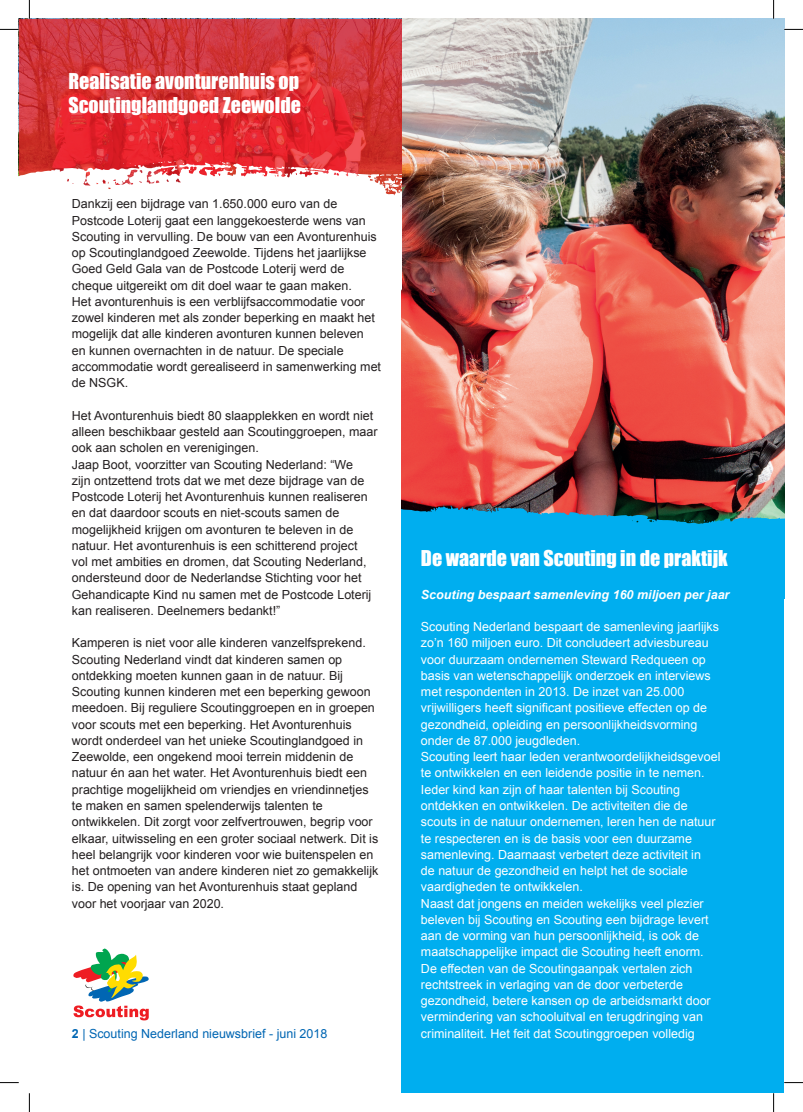
<style>
.page{position:relative;width:803px;height:1112px;background:#fff}
.page>*{position:absolute;margin:0;border:0;box-sizing:border-box;transform-origin:0 0}
.t1{font:20px/24px "Impact";color:#fff}
.t2{font:12.5px/16.2px "Arial";color:#231f20}
.t3{font:12.5px/16.2px "Arial";color:#fff}
.t4{font:italic 700 12.5px "Arial";color:#fff}
.t5{font:12.5px "Arial";color:#0166b3}
.s1{font-weight:700}
</style>
<div class="page">
<div style="left:401px;top:582px;width:383px;height:510px;background:#00aeef"></div>
<img style="left:401px;top:19px;width:383px;height:482px">
<svg style="left:19px;top:19px;width:382px;height:144px;background:#d73036"></svg>
<svg style="left:73px;top:948px;width:76px;height:72px"></svg>
<svg style="left:190px;top:160px;width:8px;height:3px"></svg>
<svg style="left:19px;top:163px;width:382px;height:44px"></svg>
<svg style="left:248px;top:164px;width:14px;height:7px"></svg>
<svg style="left:211px;top:162px;width:21px;height:8px"></svg>
<svg style="left:309px;top:167px;width:18px;height:4px"></svg>
<svg style="left:153px;top:159px;width:31px;height:12px"></svg>
<svg style="left:273px;top:166px;width:17px;height:5px"></svg>
<svg style="left:380px;top:173px;width:22px;height:19px"></svg>
<svg style="left:401px;top:501px;width:383px;height:81px;background:#119cd0"></svg>
<svg style="left:0;top:29px;width:19px;height:1px"></svg>
<svg style="left:784px;top:29px;width:19px;height:1px"></svg>
<svg style="left:0;top:1082px;width:19px;height:1px"></svg>
<svg style="left:784px;top:1082px;width:19px;height:1px"></svg>
<svg style="left:29px;top:0;width:1px;height:19px"></svg>
<svg style="left:29px;top:1093px;width:1px;height:18px"></svg>
<svg style="left:773px;top:0;width:1px;height:19px"></svg>
<svg style="left:773px;top:1092px;width:1px;height:19px"></svg>
<h1 class="t1" style="left:68px;top:68px;width:234px">Realisatie avonturenhuis op<br>Scoutinglandgoed Zeewolde</h1>
<p class="t2" style="left:72px;top:196px;width:311px">Dankzij een bijdrage van 1.650.000 euro van de Postcode Loterij gaat een langgekoesterde wens van Scouting in vervulling. De bouw van een Avonturenhuis op Scoutinglandgoed Zeewolde. Tijdens het jaarlijkse Goed Geld Gala van de Postcode Loterij werd de cheque uitgereikt om dit doel waar te gaan maken.<br>Het avonturenhuis is een verblijfsaccommodatie voor zowel kinderen met als zonder beperking en maakt het mogelijk dat alle kinderen avonturen kunnen beleven<br>en kunnen overnachten in de natuur. De speciale accommodatie wordt gerealiseerd in samenwerking met de NSGK.</p>
<p class="t2" style="left:72px;top:407px;width:307px">Het Avonturenhuis biedt 80 slaapplekken en wordt niet alleen beschikbaar gesteld aan Scoutinggroepen, maar ook aan scholen en verenigingen.<br>Jaap Boot, voorzitter van Scouting Nederland: “We<br>zijn ontzettend trots dat we met deze bijdrage van de Postcode Loterij het Avonturenhuis kunnen realiseren en dat daardoor scouts en niet-scouts samen de mogelijkheid krijgen om avonturen te beleven in de natuur. Het avonturenhuis is een schitterend project<br>vol met ambities en dromen, dat Scouting Nederland, ondersteund door de Nederlandse Stichting voor het Gehandicapte Kind nu samen met de Postcode Loterij kan realiseren. Deelnemers bedankt!”</p>
<p class="t2" style="left:72px;top:634px;width:308px">Kamperen is niet voor alle kinderen vanzelfsprekend.<br>Scouting Nederland vindt dat kinderen samen op ontdekking moeten kunnen gaan in de natuur. Bij Scouting kunnen kinderen met een beperking gewoon meedoen. Bij reguliere Scoutinggroepen en in groepen voor scouts met een beperking. Het Avonturenhuis wordt onderdeel van het unieke Scoutinglandgoed in Zeewolde, een ongekend mooi terrein middenin de natuur én aan het water. Het Avonturenhuis biedt een prachtige mogelijkheid om vriendjes en vriendinnetjes te maken en samen spelenderwijs talenten te ontwikkelen. Dit zorgt voor zelfvertrouwen, begrip voor elkaar, uitwisseling en een groter sociaal netwerk. Dit is heel belangrijk voor kinderen voor wie buitenspelen en het ontmoeten van andere kinderen niet zo gemakkelijk is. De opening van het Avonturenhuis staat gepland voor het voorjaar van 2020.</p>
<p class="t5" style="left:72px;top:1024px;width:257px"><span class="s1">2</span> | Scouting Nederland nieuwsbrief - juni 2018</p>
<h1 class="t1" style="left:421px;top:545px;width:308px">De waarde van Scouting in de praktijk</h1>
<p class="t4" style="left:421px;top:585px;width:310px">Scouting bespaart samenleving 160 miljoen per jaar</p>
<p class="t3" style="left:421px;top:618px;width:301px">Scouting Nederland bespaart de samenleving jaarlijks zo’n 160 miljoen euro. Dit concludeert adviesbureau voor duurzaam ondernemen Steward Redqueen op basis van wetenschappelijk onderzoek en interviews met respondenten in 2013. De inzet van 25.000 vrijwilligers heeft significant positieve effecten op de gezondheid, opleiding en persoonlijkheidsvorming onder de 87.000 jeugdleden.<br>Scouting leert haar leden verantwoordelijkheidsgevoel te ontwikkelen en een leidende positie in te nemen.<br>Ieder kind kan zijn of haar talenten bij Scouting ontdekken en ontwikkelen. De activiteiten die de scouts in de natuur ondernemen, leren hen de natuur te respecteren en is de basis voor een duurzame samenleving. Daarnaast verbetert deze activiteit in<br>de natuur de gezondheid en helpt het de sociale vaardigheden te ontwikkelen.<br>Naast dat jongens en meiden wekelijks veel plezier beleven bij Scouting en Scouting een bijdrage levert aan de vorming van hun persoonlijkheid, is ook de maatschappelijke impact die Scouting heeft enorm.<br>De effecten van de Scoutingaanpak vertalen zich rechtstreek in verlaging van de door verbeterde gezondheid, betere kansen op de arbeidsmarkt door vermindering van schooluitval en terugdringing van criminaliteit. Het feit dat Scoutinggroepen volledig</p>
</div>
